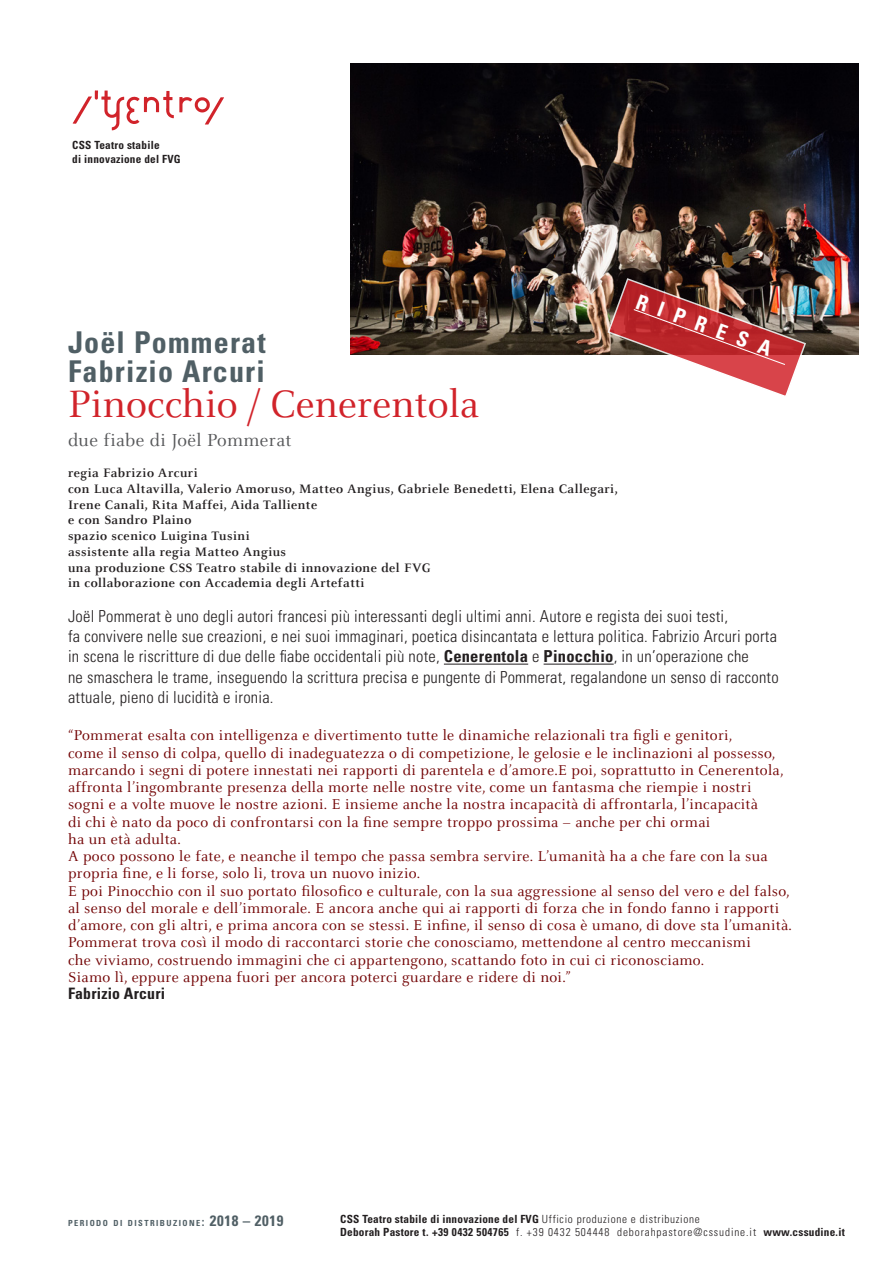
<style>
.page{position:relative;width:893px;height:1263px;background:#fff}
.page>*{position:absolute;margin:0;border:0;box-sizing:border-box;transform-origin:0 0}
.t1{font:42px "Celeste";color:#d1232a}
.t2{font:700 condensed 30px/29.2px "Univers";letter-spacing:.04em;color:#505f65}
.t3{font:700 condensed 20.7px "Univers";color:#fff}
.t4{font:19.2px "Celeste";letter-spacing:.02em;color:#57585a}
.t5{font:300 condensed 16.5px/20.2px "Univers";letter-spacing:.015em;color:#231f20}
.t6{font:15.75px/17.2px "Celeste";letter-spacing:.02em;color:#720304}
.t7{font:700 condensed 15.75px "Univers";letter-spacing:.01em;color:#231f20}
.t8{font:700 13.5px/15.8px "Celeste";letter-spacing:.035em;color:#231f20}
.t9{font:700 condensed 11.25px/14.2px "Univers";letter-spacing:.02em;color:#231f20}
.t10{font:700 condensed 8.4px "Univers";letter-spacing:.17em;color:#505f65}
.s1{font-weight:700}
.s2{font-size:12px}
.s3{font-size:15px}
.s4{font-weight:300}
</style>
<div class="page">
<hr style="left:444px;top:664px;width:84px;height:1px;background:#231f20">
<hr style="left:544px;top:664px;width:70px;height:1px;background:#231f20">
<img style="left:350px;top:64px;width:509px;height:290px">
<img style="left:72px;top:90px;width:152px;height:41px">
<img style="left:606px;top:277px;width:201px;height:119px">
<p class="t9" style="left:72px;top:137px;width:110px">CSS Teatro stabile<br>di innovazione del FVG</p>
<h3 class="t3" style="left:641px;top:289px;width:144px;rotate:20deg">RIPRESA</h3>
<h2 class="t2" style="left:68px;top:327px;width:199px">Joël Pommerat<br>Fabrizio Arcuri</h2>
<h1 class="t1" style="left:68px;top:379px;width:412px">Pinocchio / Cenerentola</h1>
<p class="t4" style="left:68px;top:429px;width:225px">due fiabe di Joël Pommerat</p>
<p class="t8" style="left:68px;top:465px;width:551px">regia Fabrizio Arcuri<br>con Luca Altavilla, Valerio Amoruso, Matteo Angius, Gabriele Benedetti, Elena Callegari, Irene Canali, Rita Maffei, Aida Talliente<br>e con Sandro Plaino<br>spazio scenico Luigina Tusini<br>assistente alla regia Matteo Angius<br>una produzione CSS Teatro stabile di innovazione del FVG<br>in collaborazione con Accademia degli Artefatti</p>
<p class="t5" style="left:68px;top:606px;width:712px">Joël Pommerat è uno degli autori francesi più interessanti degli ultimi anni. Autore e regista dei suoi testi,<br>fa convivere nelle sue creazioni, e nei suoi immaginari, poetica disincantata e lettura politica. Fabrizio Arcuri porta in scena le riscritture di due delle fiabe occidentali più note, <span class="s1">Cenerentola</span> e <span class="s1">Pinocchio</span>, in un’operazione che<br>ne smaschera le trame, inseguendo la scrittura precisa e pungente di Pommerat, regalandone un senso di racconto attuale, pieno di lucidità e ironia.</p>
<p class="t6" style="left:68px;top:727px;width:725px">“Pommerat esalta con intelligenza e divertimento tutte le dinamiche relazionali tra figli e genitori,<br>come il senso di colpa, quello di inadeguatezza o di competizione, le gelosie e le inclinazioni al possesso, marcando i segni di potere innestati nei rapporti di parentela e d’amore.E poi, soprattutto in Cenerentola, affronta l’ingombrante presenza della morte nelle nostre vite, come un fantasma che riempie i nostri<br>sogni e a volte muove le nostre azioni. E insieme anche la nostra incapacità di affrontarla, l’incapacità<br>di chi è nato da poco di confrontarsi con la fine sempre troppo prossima – anche per chi ormai<br>ha un età adulta.<br>A poco possono le fate, e neanche il tempo che passa sembra servire. L’umanità ha a che fare con la sua propria fine, e li forse, solo li, trova un nuovo inizio.<br>E poi Pinocchio con il suo portato filosofico e culturale, con la sua aggressione al senso del vero e del falso, al senso del morale e dell’immorale. E ancora anche qui ai rapporti di forza che in fondo fanno i rapporti d’amore, con gli altri, e prima ancora con se stessi. E infine, il senso di cosa è umano, di dove sta l’umanità.<br>Pommerat trova così il modo di raccontarci storie che conosciamo, mettendone al centro meccanismi<br>che viviamo, costruendo immagini che ci appartengono, scattando foto in cui ci riconosciamo.<br>Siamo lì, eppure appena fuori per ancora poterci guardare e ridere di noi.”</p>
<p class="t7" style="left:68px;top:984px;width:99px">Fabrizio Arcuri</p>
<p class="t10" style="left:68px;top:1217px;width:217px">PERIODO DI DISTRIBUZIONE<span class="s2">:</span> <span class="s3">2018 – 2019</span></p>
<p class="t9" style="left:340px;top:1212px;width:506px;line-height:13.2px">CSS Teatro stabile di innovazione del FVG <span class="s4">Ufficio produzione e distribuzione<br></span>Deborah Pastore t. +39 0432 504765 <span class="s4">f. +39 0432 504448 deborahpastore@cssudine.it</span> www.cssudine.it</p>
</div>
